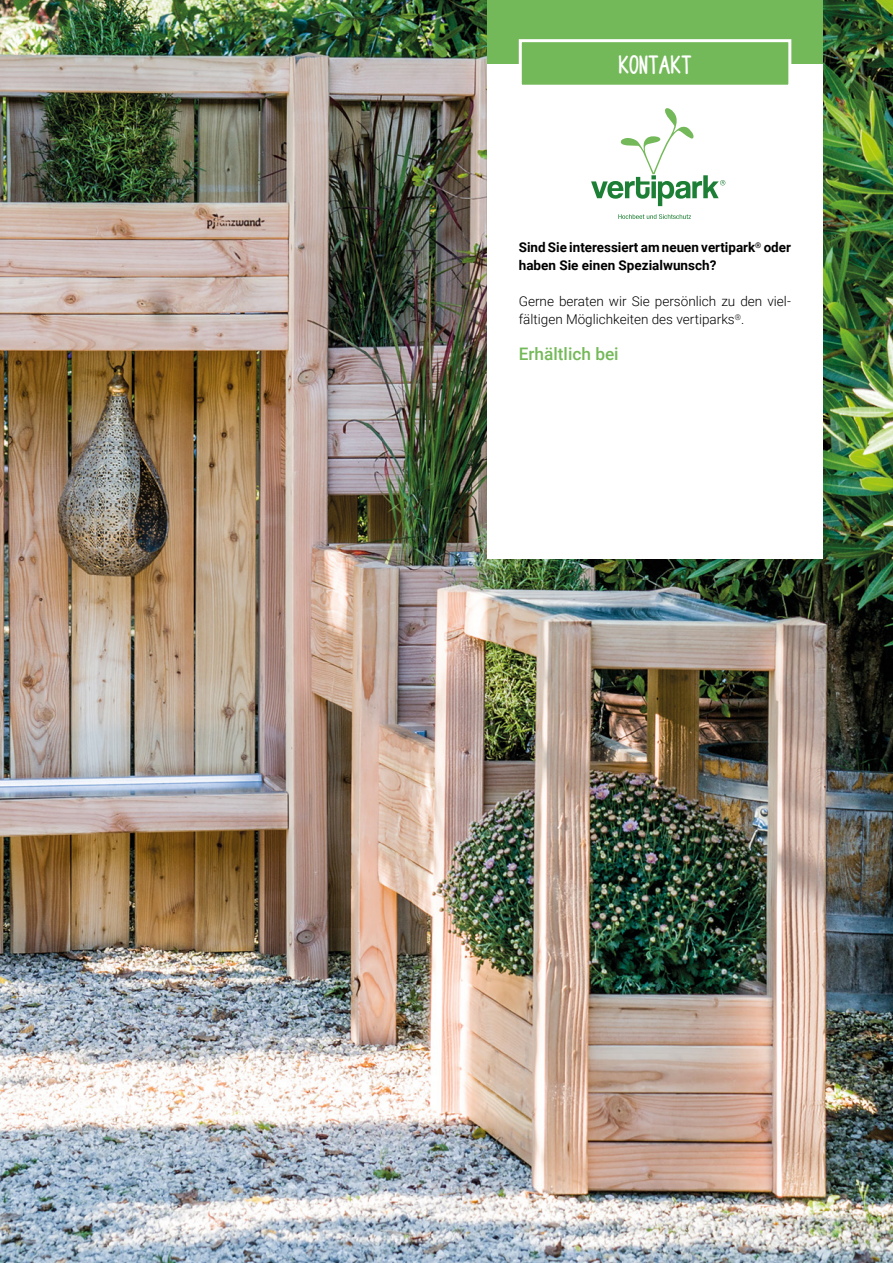
<style>
.page{position:relative;width:893px;height:1263px;background:#fff}
.page>*{position:absolute;margin:0;border:0;box-sizing:border-box;transform-origin:0 0}
.t1{font:27px "Milk Run";color:#fff}
.t2{font:500 17.25px "Roboto";color:#74b959}
.t3{font:300 13.5px/18px "Roboto";color:#000}
.t4{font:700 13.5px/18px "Roboto";color:#000}
</style>
<div class="page">
<img style="left:0;top:0;width:893px;height:1263px">
<div style="left:487px;top:60px;width:336px;height:498px;background:#fff"></div>
<div style="left:487px;top:0;width:336px;height:64px;background:#74b959"></div>
<svg style="left:518px;top:39px;width:274px;height:46px"></svg>
<svg style="left:618px;top:214px;width:73px;height:5px"></svg>
<svg style="left:591px;top:108px;width:134px;height:98px"></svg>
<h1 class="t1" style="left:618px;top:54px;width:75px">KONTAKT</h1>
<p class="t4" style="left:519px;top:238px;width:274px">Sind Sie interessiert am neuen vertipark<sup>®</sup> oder haben Sie einen Spezialwunsch?</p>
<p class="t3" style="left:519px;top:292px;width:274px">Gerne beraten wir Sie persönlich zu den viel&shy;fältigen Möglichkeiten des vertiparks<sup>®</sup>.</p>
<p class="t2" style="left:519px;top:342px;width:101px">Erhältlich bei</p>
</div>
